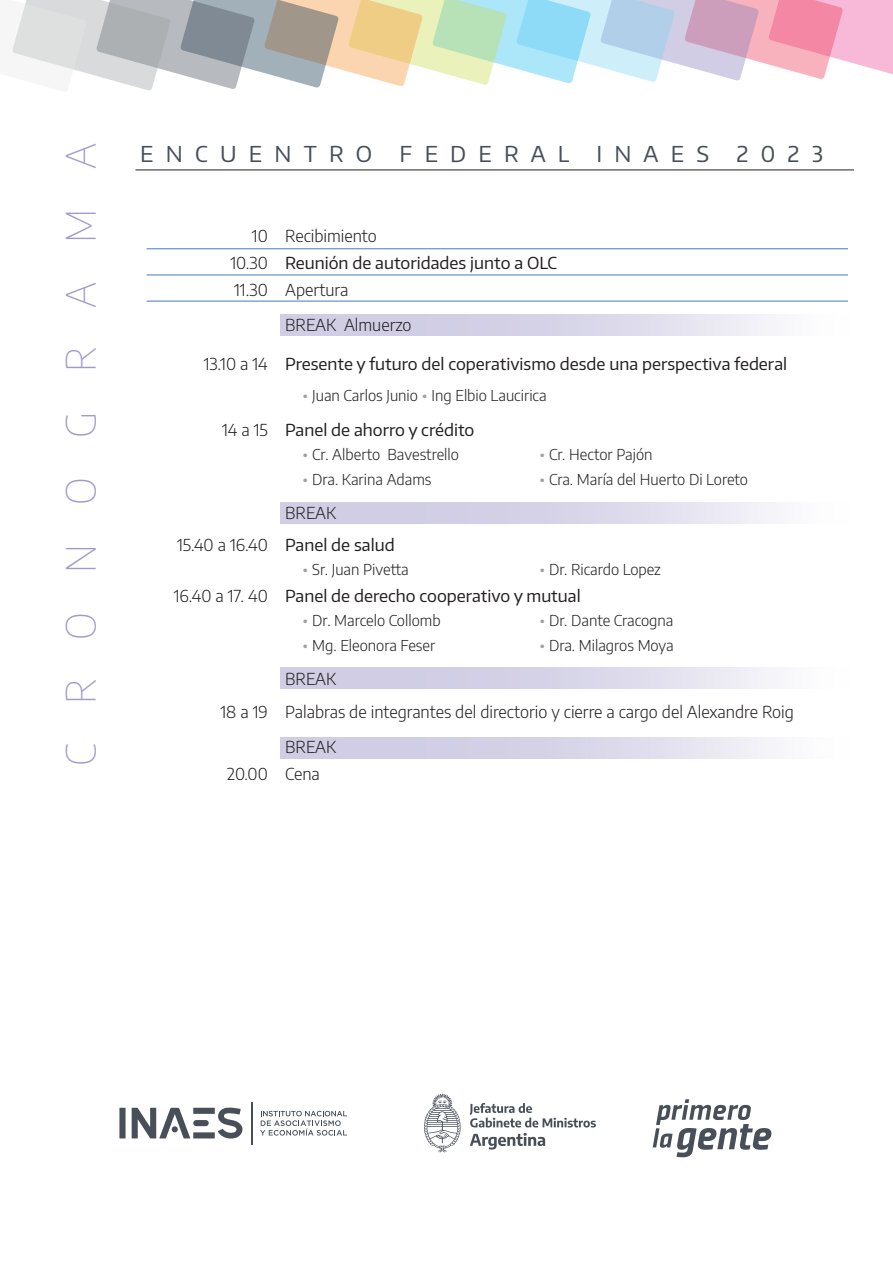
<style>
.page{position:relative;width:893px;height:1263px;background:#fff}
.page>*{position:absolute;margin:0;border:0;box-sizing:border-box;transform-origin:0 0}
.t1{font:100 40.5px "Encode Sans";letter-spacing:.975em;color:rgb(135 127 188/.79)}
.t2{font:21.9px "Encode Sans";letter-spacing:.555em;color:#484f59}
.t3{font:300 16.5px/27px "Encode Sans";color:#231f20}
.t4{font:16.5px "Encode Sans";color:#231f20}
.t5{font:300 15px "Encode Sans";color:#231f20}
.s1{font-weight:400}
.s2{font-weight:300}
.s3{font-size:16.5px;color:#9ea2a4}
</style>
<div class="page">
<div style="left:280px;top:315px;width:572px;height:20px;background:linear-gradient(to right,#c5c1de,#f7f6fa)"></div>
<div style="left:280px;top:668px;width:572px;height:21px;background:linear-gradient(to right,#c5c1de,#f7f6fa)"></div>
<div style="left:280px;top:502px;width:572px;height:21px;background:linear-gradient(to right,#c5c1de,#f7f6fa)"></div>
<div style="left:280px;top:737px;width:572px;height:21px;background:linear-gradient(to right,#c5c1de,#f7f6fa)"></div>
<svg style="left:12px;top:0;width:881px;height:91px"></svg>
<hr style="left:251px;top:1102px;width:1px;height:42px;background:#484f59">
<div style="left:193px;top:1132px;width:22px;height:6px;background:#484f59"></div>
<div style="left:193px;top:1108px;width:22px;height:6px;background:#484f59"></div>
<div style="left:119px;top:1108px;width:7px;height:30px;background:#484f59"></div>
<div style="left:193px;top:1120px;width:16px;height:6px;background:#484f59;border-radius:3px"></div>
<svg style="left:132px;top:1108px;width:58px;height:30px"></svg>
<svg style="left:217px;top:1107px;width:26px;height:31px"></svg>
<svg style="left:260px;top:1111px;width:87px;height:24px"></svg>
<svg style="left:653px;top:1099px;width:118px;height:58px"></svg>
<svg style="left:470px;top:1103px;width:126px;height:24px"></svg>
<svg style="left:470px;top:1133px;width:75px;height:16px"></svg>
<svg style="left:424px;top:1094px;width:37px;height:58px"></svg>
<hr style="left:135px;top:170px;width:719px;height:1px;background:#231f20">
<hr style="left:147px;top:248px;width:701px;height:1px;background:#427cc0">
<hr style="left:147px;top:275px;width:701px;height:1px;background:#427cc0">
<hr style="left:147px;top:301px;width:701px;height:1px;background:#427cc0">
<h1 class="t1" style="left:53px;top:766px;width:624px;rotate:-90deg">CRONOGRAMA</h1>
<h2 class="t2" style="left:140px;top:139px;width:233px">ENCUENTRO</h2>
<h2 class="t2" style="left:400px;top:139px;width:311px">FEDERAL INAES</h2>
<h2 class="t2" style="left:736px;top:139px;width:88px">2023</h2>
<p class="t3" style="left:230px;top:222px;width:328px;text-indent:22px">10 Recibimiento<br>10.30 <span class="s1">Reunión de autoridades junto a OLC<br></span>11.30 Apertura</p>
<p class="t3" style="left:285px;top:311px;width:128px">BREAK Almuerzo</p>
<p class="t4" style="left:204px;top:353px;width:585px"><span class="s2">13.10 a 14</span> Presente y futuro del coperativismo desde una perspectiva federal</p>
<p class="t5" style="left:302px;top:385px;width:246px"><span class="s3">•</span> Juan Carlos Junio <span class="s3">•</span> Ing Elbio Laucirica</p>
<p class="t4" style="left:222px;top:419px;width:254px"><span class="s2">14 a 15</span> Panel de ahorro y crédito</p>
<p class="t5" style="left:302px;top:444px;width:158px"><span class="s3">•</span> Cr. Alberto Bavestrello</p>
<p class="t5" style="left:539px;top:444px;width:115px"><span class="s3">•</span> Cr. Hector Pajón</p>
<p class="t5" style="left:302px;top:469px;width:131px"><span class="s3">•</span> Dra. Karina Adams</p>
<p class="t5" style="left:539px;top:469px;width:210px"><span class="s3">•</span> Cra. María del Huerto Di Loreto</p>
<p class="t3" style="left:177px;top:496px;width:219px;line-height:31.5px;text-indent:108px">BREAK<br>15.40 a 16.40 <span class="s1">Panel de salud</span></p>
<p class="t5" style="left:302px;top:559px;width:108px"><span class="s3">•</span> Sr. Juan Pivetta</p>
<p class="t5" style="left:539px;top:559px;width:123px"><span class="s3">•</span> Dr. Ricardo Lopez</p>
<p class="t4" style="left:174px;top:585px;width:408px"><span class="s2">16.40 a 17. 40</span> Panel de derecho cooperativo y mutual</p>
<p class="t5" style="left:302px;top:610px;width:140px"><span class="s3">•</span> Dr. Marcelo Collomb</p>
<p class="t5" style="left:539px;top:610px;width:136px"><span class="s3">•</span> Dr. Dante Cracogna</p>
<p class="t5" style="left:302px;top:634px;width:134px"><span class="s3">•</span> Mg. Eleonora Feser</p>
<p class="t5" style="left:539px;top:634px;width:136px"><span class="s3">•</span> Dra. Milagros Moya</p>
<p class="t3" style="left:220px;top:662px;width:575px;line-height:33px;text-indent:65px">BREAK<br>18 a 19 Palabras de integrantes del directorio y cierre a cargo del Alexandre Roig</p>
<p class="t3" style="left:227px;top:732px;width:110px;text-indent:58px">BREAK<br>20.00 Cena</p>
</div>
